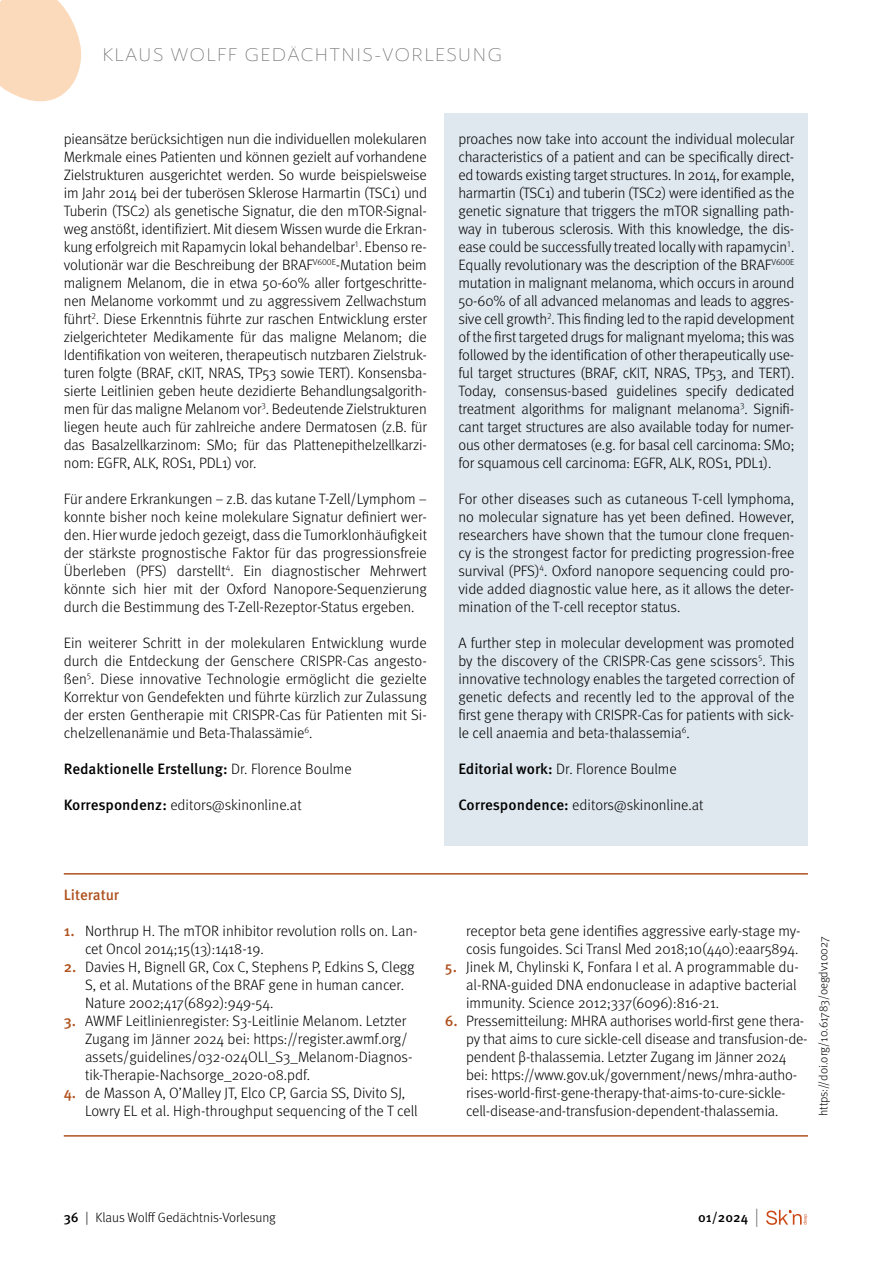
<style>
.page{position:relative;width:893px;height:1263px;background:#fff}
.page>*{position:absolute;margin:0;border:0;box-sizing:border-box;transform-origin:0 0}
.t1{font:300 expanded 18px "Ainslie Sans";letter-spacing:.05em;color:#706f6f}
.Text{font:300 15px/18px "Meta Pro";letter-spacing:-.005em;color:#000}
.Text_ENG{font:300 15px/18px "Meta Pro";letter-spacing:-.005em;color:#000;text-align:justify}
.Text-2{font:500 15px "Meta Pro";color:#000}
.Literatur_Überschrif{font:500 15px "Meta Pro";letter-spacing:-.005em;color:#af521f}
.t2{font:300 13.5px "Meta Pro";letter-spacing:-.005em;color:#000}
.t3{font:500 13.5px "Meta Pro";color:#000}
.t4{font:300 12px "Meta Pro";color:#000}
.s1{font-weight:300}
.s2{font-weight:500}
.s3{font-weight:500;color:#af521f}
.s4{font-weight:300;font-size:18.9px;color:#706f6f}
</style>
<div class="page">
<svg style="left:0;top:0;width:82px;height:102px;background:#fbdfc4"></svg>
<svg style="left:766px;top:1210px;width:41px;height:15px"></svg>
<div style="left:445px;top:114px;width:363px;height:732px;background:#dfe8ef"></div>
<hr style="left:64px;top:873px;width:744px;height:1px;background:#af521f">
<hr style="left:64px;top:1135px;width:744px;height:1px;background:#af521f">
<p class="t1" style="left:102px;top:44px;width:199px">KLAUS WOLFF GE DÄCH</p>
<p class="t1" style="left:329px;top:44px;width:119px">TN IS-VORLESUNG</p>
<p class="Text" style="left:64px;top:129px;width:365px;text-align:justify">pieansätze berücksichtigen nun die individuellen molekularen Merkmale eines Patienten und können gezielt auf vorhandene Zielstrukturen ausgerichtet werden. So wurde beispielsweise im Jahr 2014 bei der tuberösen Sklerose Harmartin (TSC1) und Tuberin (TSC2) als genetische Signatur, die den mTOR-Signal&shy;weg anstößt, identifiziert. Mit diesem Wissen wurde die Erkran&shy;kung erfolgreich mit Rapamycin lokal behandelbar<sup>1</sup>. Ebenso re&shy;volutionär war die Beschreibung der BRAF<sup>V600E</sup>-Mutation beim malignem Melanom, die in etwa 50-60% aller fortgeschritte&shy;nen Melanome vorkommt und zu aggressivem Zellwachstum führt<sup>2</sup>. Diese Erkenntnis führte zur raschen Entwicklung erster zielgerichteter Medikamente für das maligne Melanom; die Identifikation von weiteren, therapeutisch nutzbaren Zielstruk&shy;turen folgte (BRAF, cKIT, NRAS, TP53 sowie TERT). Konsensba&shy;sierte Leitlinien geben heute dezidierte Behandlungsalgorith&shy;men für das maligne Melanom vor<sup>3</sup>. Bedeutende Zielstrukturen liegen heute auch für zahlreiche andere Dermatosen (z.B. für das Basalzellkarzinom: SM0; für das Plattenepithelzellkarzi&shy;nom: EGFR, ALK, ROS1, PDL1) vor.</p>
<p class="Text" style="left:64px;top:489px;width:365px;text-align:justify">Für andere Erkrankungen − z.B. das kutane T-Zell/Lymphom − konnte bisher noch keine molekulare Signatur definiert wer&shy;den. Hier wurde jedoch gezeigt, dass die Tumorklonhäufigkeit der stärkste prognostische Faktor für das progressionsfreie Überleben (PFS) darstellt<sup>4</sup>. Ein diagnostischer Mehrwert könnte sich hier mit der Oxford Nanopore-Sequenzierung durch die Bestimmung des T-Zell-Rezeptor-Status ergeben.</p>
<p class="Text" style="left:64px;top:633px;width:365px;text-align:justify">Ein weiterer Schritt in der molekularen Entwicklung wurde durch die Entdeckung der Genschere CRISPR-Cas angesto&shy;ßen<sup>5</sup>. Diese innovative Technologie ermöglicht die gezielte Korrektur von Gendefekten und führte kürzlich zur Zulassung der ersten Gentherapie mit CRISPR-Cas für Patienten mit Si&shy;chelzellenanämie und Beta-Thalassämie<sup>6</sup>.</p>
<p class="Text-2" style="left:64px;top:757px;width:289px">Redaktionelle Erstellung: <span class="s1">Dr. Florence Boulme</span></p>
<p class="Text" style="left:64px;top:795px;width:239px"><span class="s2">Korrespondenz:</span> editors@skinonline.at</p>
<p class="Text_ENG" style="left:458px;top:129px;width:338px">proaches now take into account the individual molecular characteristics of a patient and can be specifically direct&shy;ed towards existing target structures. In 2014, for example, harmartin (TSC1) and tuberin (TSC2) were identified as the genetic signature that triggers the mTOR signalling path&shy;way in tuberous sclerosis. With this knowledge, the dis&shy;ease could be successfully treated locally with rapamycin<sup>1</sup>.<br>Equally revolutionary was the description of the BRAF<sup>V600E </sup>mutation in malignant melanoma, which occurs in around 50-60% of all advanced melanomas and leads to aggres&shy;sive cell growth<sup>2</sup>. This finding led to the rapid development of the first targeted drugs for malignant myeloma; this was followed by the identification of other therapeutically use&shy;ful target structures (BRAF, cKIT, NRAS, TP53, and TERT).<br>Today, consensus-based guidelines specify dedicated treatment algorithms for malignant melanoma<sup>3</sup>. Signifi&shy;cant target structures are also available today for numer&shy;ous other dermatoses (e.g. for basal cell carcinoma: SM0; for squamous cell carcinoma: EGFR, ALK, ROS1, PDL1).</p>
<p class="Text_ENG" style="left:458px;top:489px;width:337px">For other diseases such as cutaneous T-cell lymphoma, no molecular signature has yet been defined. However, researchers have shown that the tumour clone frequen&shy;cy is the strongest factor for predicting progression-free survival (PFS)<sup>4</sup>. Oxford nanopore sequencing could pro&shy;vide added diagnostic value here, as it allows the deter&shy;mination of the T-cell receptor status.</p>
<p class="Text_ENG" style="left:458px;top:633px;width:338px">A further step in molecular development was promoted by the discovery of the CRISPR-Cas gene scissors<sup>5</sup>. This innovative technology enables the targeted correction of genetic defects and recently led to the approval of the first gene therapy with CRISPR-Cas for patients with sick&shy;le cell anaemia and beta-thalassemia<sup>6</sup>.</p>
<p class="Text_ENG" style="left:458px;top:759px;width:220px"><span class="s2">Editorial work:</span> Dr. Florence Boulme</p>
<p class="Text_ENG" style="left:458px;top:795px;width:247px"><span class="s2">Correspondence:</span> editors@skinonline.at</p>
<p class="Literatur_Überschrif" style="left:64px;top:883px;width:57px">Literatur</p>
<p class="Text" style="left:85px;top:921px;width:334px;text-indent:-21px"><span class="s3">1.</span> Northrup H. The mTOR inhibitor revolution rolls on. Lan&shy;cet Oncol 2014;15(13):1418-19.</p>
<p class="Text" style="left:85px;top:957px;width:331px;text-indent:-21px"><span class="s3">2.</span> Davies H, Bignell GR, Cox C, Stephens P, Edkins S, Clegg<br>S, et al. Mutations of the BRAF gene in human cancer.<br>Nature 2002;417(6892):949-54.</p>
<p class="Text" style="left:85px;top:1011px;width:329px;text-indent:-21px"><span class="s3">3.</span> AWMF Leitlinienregister: S3-Leitlinie Melanom. Letzter Zugang im Jänner 2024 bei: https://register.awmf.org/ assets/guidelines/032-024OLl_S3_Melanom-Diagnos&shy;tik-Therapie-Nachsorge_2020-08.pdf.</p>
<p class="Text" style="left:85px;top:1083px;width:334px;text-indent:-21px"><span class="s3">4.</span> de Masson A, O’Malley JT, Elco CP, Garcia SS, Divito SJ,<br>Lowry EL et al. High-throughput sequencing of the T cell</p>
<p class="Text" style="left:466px;top:921px;width:336px">receptor beta gene identifies aggressive early-stage my&shy;cosis fungoides. Sci Transl Med 2018;10(440):eaar5894.</p>
<p class="Text" style="left:466px;top:957px;width:334px;text-indent:-21px"><span class="s3">5.</span> Jinek M, Chylinski K, Fonfara I et al. A programmable du&shy;al-RNA-guided DNA endonuclease in adaptive bacterial immunity. Science 2012;337(6096):816-21.</p>
<p class="Text" style="left:466px;top:1011px;width:343px;text-indent:-21px"><span class="s3">6.</span> Pressemitteilung: MHRA authorises world-first gene thera&shy;py that aims to cure sickle-cell disease and transfusion-de&shy;pendent β-thalassemia. Letzter Zugang im Jänner 2024 bei: https://www.gov.uk/government/news/mhra-autho&shy;rises-world-first-gene-therapy-that-aims-to-cure-sickle&shy;cell-disease-and-transfusion-dependent-thalassemia.</p>
<p class="t4" style="left:815px;top:1116px;width:181px;rotate:-90deg">https://doi.org/10.61783/oegdv10027</p>
<p class="t2" style="left:64px;top:1208px;width:214px"><span class="s2">36</span> | Klaus Wolff Gedächtnis-Vorlesung</p>
<p class="t3" style="left:698px;top:1206px;width:62px">01/2024 <span class="s4">|</span></p>
</div>
